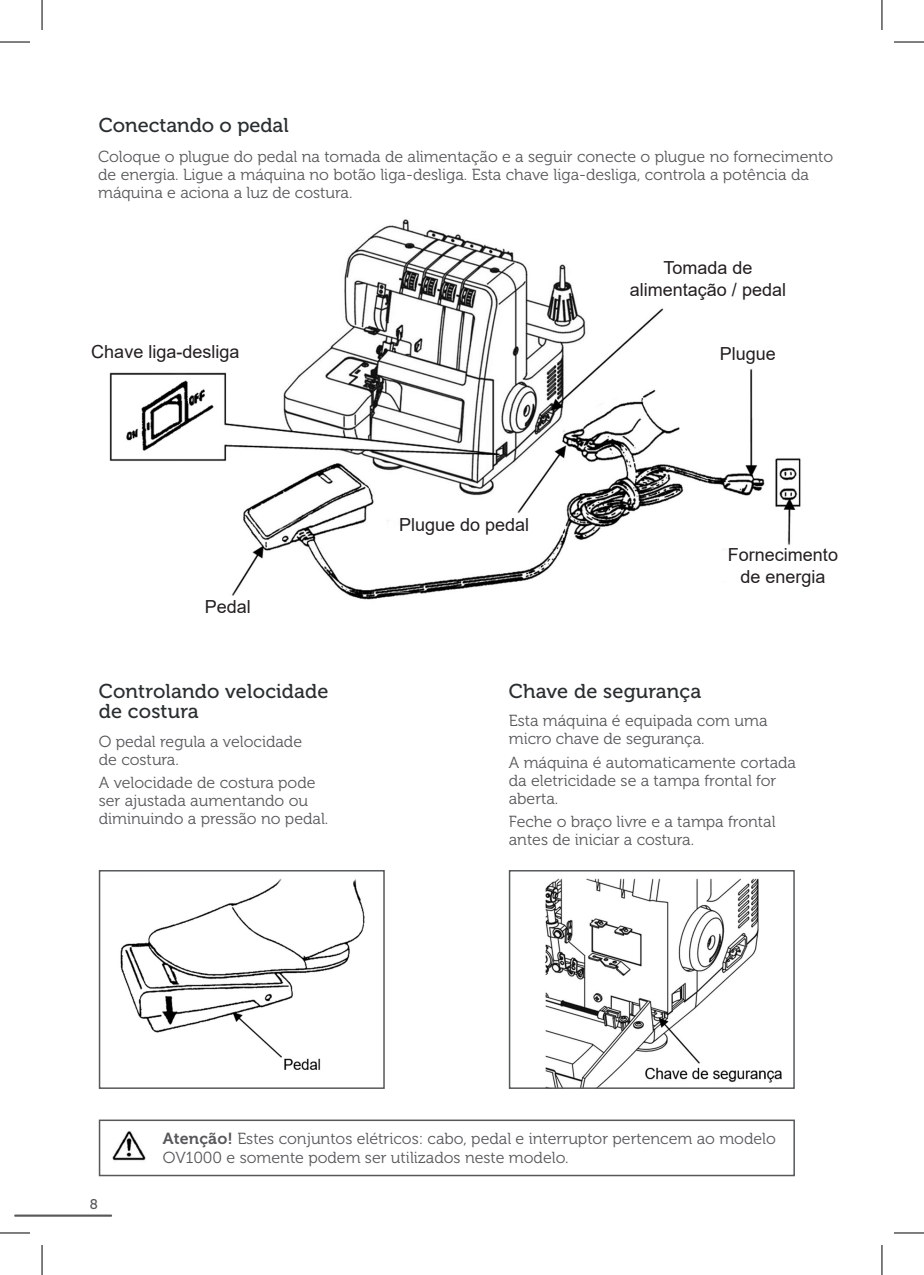
<style>
.page{position:relative;width:924px;height:1275px;background:#fff}
.page>*{position:absolute;margin:0;border:0;box-sizing:border-box;transform-origin:0 0}
.t1{font:20px/20px "Museo 500";letter-spacing:.01em;color:#2a2e30}
.t2{font:18px/21.6px "Arial";color:#231f20;text-align:center}
.t3{font:16px/18px "Museo 300";color:#57585a}
.t4{font:14px "Museo 500";color:#57585a}
.s1{font-family:"Museo 700"}
</style>
<div class="page">
<hr style="left:14px;top:1214px;width:98px;height:2px;background:#57585a">
<img style="left:545px;top:878px;width:237px;height:208px">
<div style="left:508px;top:870px;width:286px;height:219px;border:2px solid #57585a"></div>
<img style="left:120px;top:879px;width:245px;height:191px">
<div style="left:99px;top:870px;width:285px;height:219px;border:2px solid #57585a"></div>
<div style="left:99px;top:1119px;width:695px;height:57px;border:2px solid #57585a"></div>
<img style="left:112px;top:1131px;width:34px;height:30px">
<img style="left:109px;top:219px;width:692px;height:381px">
<hr style="left:0;top:42px;width:30px;height:1px;background:#000">
<hr style="left:893px;top:42px;width:30px;height:1px;background:#000">
<hr style="left:0;top:1232px;width:30px;height:1px;background:#000">
<hr style="left:893px;top:1232px;width:30px;height:1px;background:#000">
<hr style="left:42px;top:0;width:1px;height:30px;background:#000">
<hr style="left:42px;top:1245px;width:1px;height:30px;background:#000">
<hr style="left:881px;top:0;width:1px;height:30px;background:#000">
<hr style="left:881px;top:1245px;width:1px;height:30px;background:#000">
<p class="t1" style="left:99px;top:116px;width:191px">Conectando o pedal</p>
<p class="t3" style="left:98px;top:148px;width:736px">Coloque o plugue do pedal na tomada de alimentação e a seguir conecte o plugue no fornecimento de energia. Ligue a máquina no botão liga-desliga. Esta chave liga-desliga, controla a potência da máquina e aciona a luz de costura.</p>
<p class="t2" style="left:91px;top:341px;width:150px">Chave liga-desliga</p>
<p class="t2" style="left:205px;top:595px;width:48px">Pedal</p>
<p class="t2" style="left:399px;top:513px;width:132px">Plugue do pedal</p>
<p class="t2" style="left:629px;top:257px;width:158px">Tomada de alimentação / pedal</p>
<p class="t2" style="left:719px;top:342px;width:58px">Plugue</p>
<p class="t2" style="left:727px;top:544px;width:112px">Fornecimento de energia</p>
<p class="t1" style="left:99px;top:681px;width:231px">Controlando velocidade de costura</p>
<p class="t1" style="left:508px;top:681px;width:194px">Chave de segurança</p>
<p class="t3" style="left:508px;top:712px;width:260px">Esta máquina é equipada com uma micro chave de segurança.</p>
<p class="t3" style="left:508px;top:753px;width:289px">A máquina é automaticamente cortada da eletricidade se a tampa frontal for aberta.</p>
<p class="t3" style="left:508px;top:813px;width:268px">Feche o braço livre e a tampa frontal antes de iniciar a costura.</p>
<p class="t3" style="left:99px;top:732px;width:205px">O pedal regula a velocidade de costura.</p>
<p class="t3" style="left:99px;top:774px;width:231px">A velocidade de costura pode ser ajustada aumentando ou diminuindo a pressão no pedal.</p>
<p class="t4" style="left:90px;top:1196px;width:10px">8</p>
<p class="t3" style="left:163px;top:1129px;width:614px;line-height:19.2px"><span class="s1">Atenção!</span> Estes conjuntos elétricos: cabo, pedal e interruptor pertencem ao modelo<br>OV1000 e somente podem ser utilizados neste modelo.</p>
</div>
